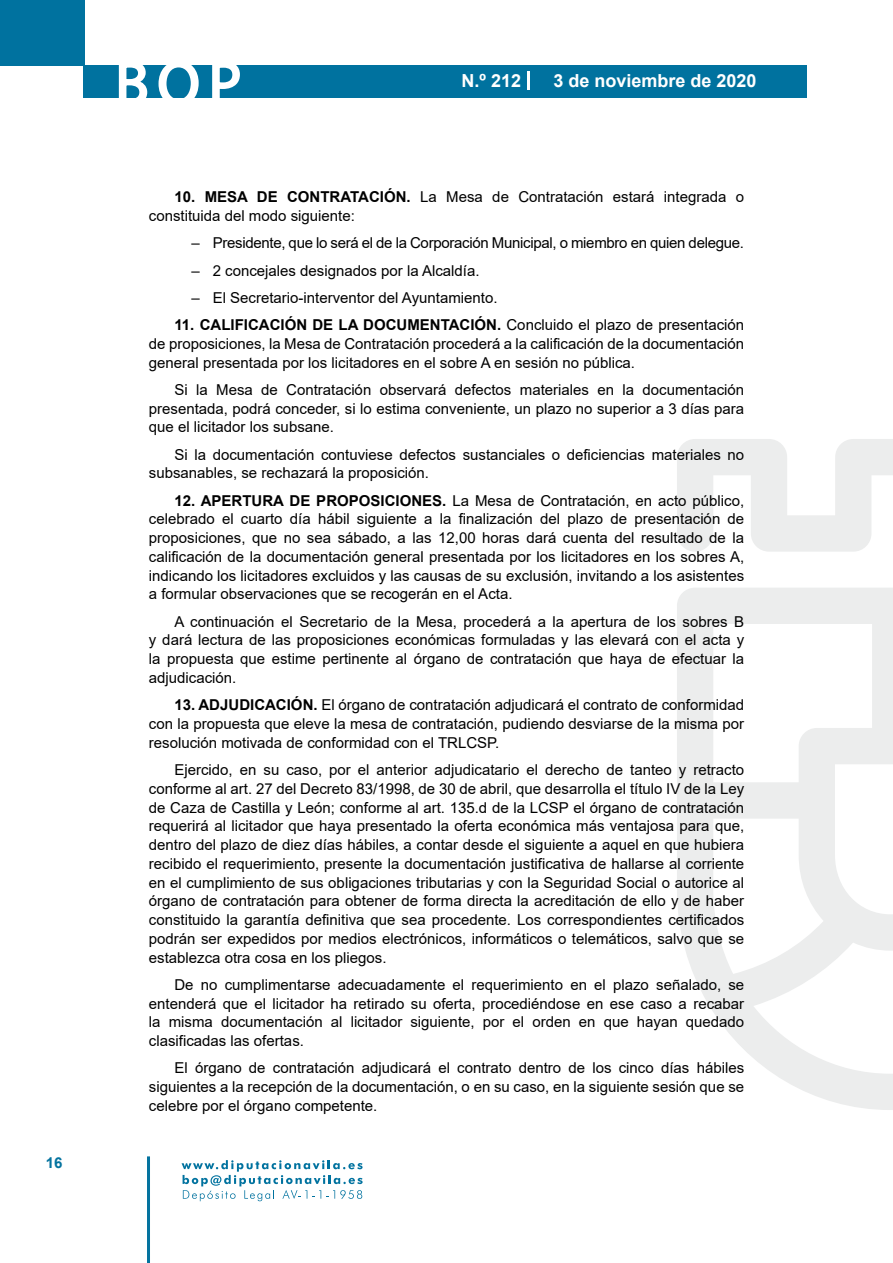
<style>
.page{position:relative;width:893px;height:1263px;background:#fff}
.page>*{position:absolute;margin:0;border:0;box-sizing:border-box;transform-origin:0 0}
.t1{font:500 61.5px "Avant Garde";color:#fff}
.t2{font:700 18px "Arial";color:#fff}
.t3{font:15px/18.8px "Arial";color:#000;text-align:justify}
.t4{font:15px "Arial";letter-spacing:-.02em;color:#000}
.t5{font:700 15px "Arial";color:#04739f}
.s1{font-weight:700}
</style>
<div class="page">
<div style="left:0;top:0;width:85px;height:65px;background:#00729f"></div>
<div style="left:84px;top:65px;width:723px;height:33px;background:#00729f"></div>
<svg style="left:118px;top:65px;width:30px;height:33px"></svg>
<svg style="left:158px;top:65px;width:41px;height:33px"></svg>
<svg style="left:212px;top:65px;width:28px;height:33px"></svg>
<svg style="left:182px;top:1160px;width:181px;height:41px"></svg>
<hr style="left:147px;top:1156px;width:3px;height:107px;background:#04739f">
<svg style="left:528px;top:71px;width:2px;height:19px"></svg>
<svg style="left:677px;top:439px;width:216px;height:671px"></svg>
<p class="t5" style="left:46px;top:1152px;width:18px">16</p>
<h1 class="t1" style="left:115px;top:46px;width:128px">BOP</h1>
<p class="t2" style="left:462px;top:68px;width:61px">N.º 212</p>
<p class="t2" style="left:553px;top:68px;width:205px">3 de noviembre de 2020</p>
<p class="t3" style="left:149px;top:188px;width:597px;text-indent:26px"><span class="s1">10. MESA DE CONTRATACIÓN.</span> La Mesa de Contratación estará integrada o constituida del modo siguiente:</p>
<p class="t4" style="left:191px;top:233px;width:554px">– Presidente, que lo será el de la Corporación Municipal, o miembro en quien delegue.</p>
<p class="t3" style="left:191px;top:261px;width:290px">– 2 concejales designados por la Alcaldía.</p>
<p class="t3" style="left:191px;top:288px;width:308px">– El Secretario-interventor del Ayuntamiento.</p>
<p class="t3" style="left:149px;top:315px;width:597px;text-indent:26px"><span class="s1">11. CALIFICACIÓN DE LA DOCUMENTACIÓN.</span> Concluido el plazo de presentación de proposiciones, la Mesa de Contratación procederá a la calificación de la documentación general presentada por los licitadores en el sobre A en sesión no pública.</p>
<p class="t3" style="left:149px;top:380px;width:597px;text-indent:26px">Si la Mesa de Contratación observará defectos materiales en la documentación presentada, podrá conceder, si lo estima conveniente, un plazo no superior a 3 días para que el licitador los subsane.</p>
<p class="t3" style="left:149px;top:445px;width:597px;text-indent:26px">Si la documentación contuviese defectos sustanciales o deficiencias materiales no subsanables, se rechazará la proposición.</p>
<p class="t3" style="left:149px;top:491px;width:597px;text-indent:26px"><span class="s1">12. APERTURA DE PROPOSICIONES.</span> La Mesa de Contratación, en acto público, celebrado el cuarto día hábil siguiente a la finalización del plazo de presentación de proposiciones, que no sea sábado, a las 12,00 horas dará cuenta del resultado de la calificación de la documentación general presentada por los licitadores en los sobres A, indicando los licitadores excluidos y las causas de su exclusión, invitando a los asistentes a formular observaciones que se recogerán en el Acta.</p>
<p class="t3" style="left:149px;top:612px;width:597px;text-indent:26px">A continuación el Secretario de la Mesa, procederá a la apertura de los sobres B y dará lectura de las proposiciones económicas formuladas y las elevará con el acta y la propuesta que estime pertinente al órgano de contratación que haya de efectuar la adjudicación.</p>
<p class="t3" style="left:149px;top:695px;width:597px;text-indent:26px"><span class="s1">13. ADJUDICACIÓN.</span> El órgano de contratación adjudicará el contrato de conformidad con la propuesta que eleve la mesa de contratación, pudiendo desviarse de la misma por resolución motivada de conformidad con el TRLCSP.</p>
<p class="t3" style="left:149px;top:760px;width:597px;text-indent:26px">Ejercido, en su caso, por el anterior adjudicatario el derecho de tanteo y retracto conforme al art. 27 del Decreto 83/1998, de 30 de abril, que desarrolla el título IV de la Ley de Caza de Castilla y León; conforme al art. 135.d de la LCSP el órgano de contratación requerirá al licitador que haya presentado la oferta económica más ventajosa para que, dentro del plazo de diez días hábiles, a contar desde el siguiente a aquel en que hubiera recibido el requerimiento, presente la documentación justificativa de hallarse al corriente en el cumplimiento de sus obligaciones tributarias y con la Seguridad Social o autorice al órgano de contratación para obtener de forma directa la acreditación de ello y de haber constituido la garantía definitiva que sea procedente. Los correspondientes certificados podrán ser expedidos por medios electrónicos, informáticos o telemáticos, salvo que se establezca otra cosa en los pliegos.</p>
<p class="t3" style="left:149px;top:975px;width:597px;text-indent:26px">De no cumplimentarse adecuadamente el requerimiento en el plazo señalado, se entenderá que el licitador ha retirado su oferta, procediéndose en ese caso a recabar la misma documentación al licitador siguiente, por el orden en que hayan quedado clasificadas las ofertas.</p>
<p class="t3" style="left:149px;top:1058px;width:597px;text-indent:26px">El órgano de contratación adjudicará el contrato dentro de los cinco días hábiles siguientes a la recepción de la documentación, o en su caso, en la siguiente sesión que se celebre por el órgano competente.</p>
</div>
